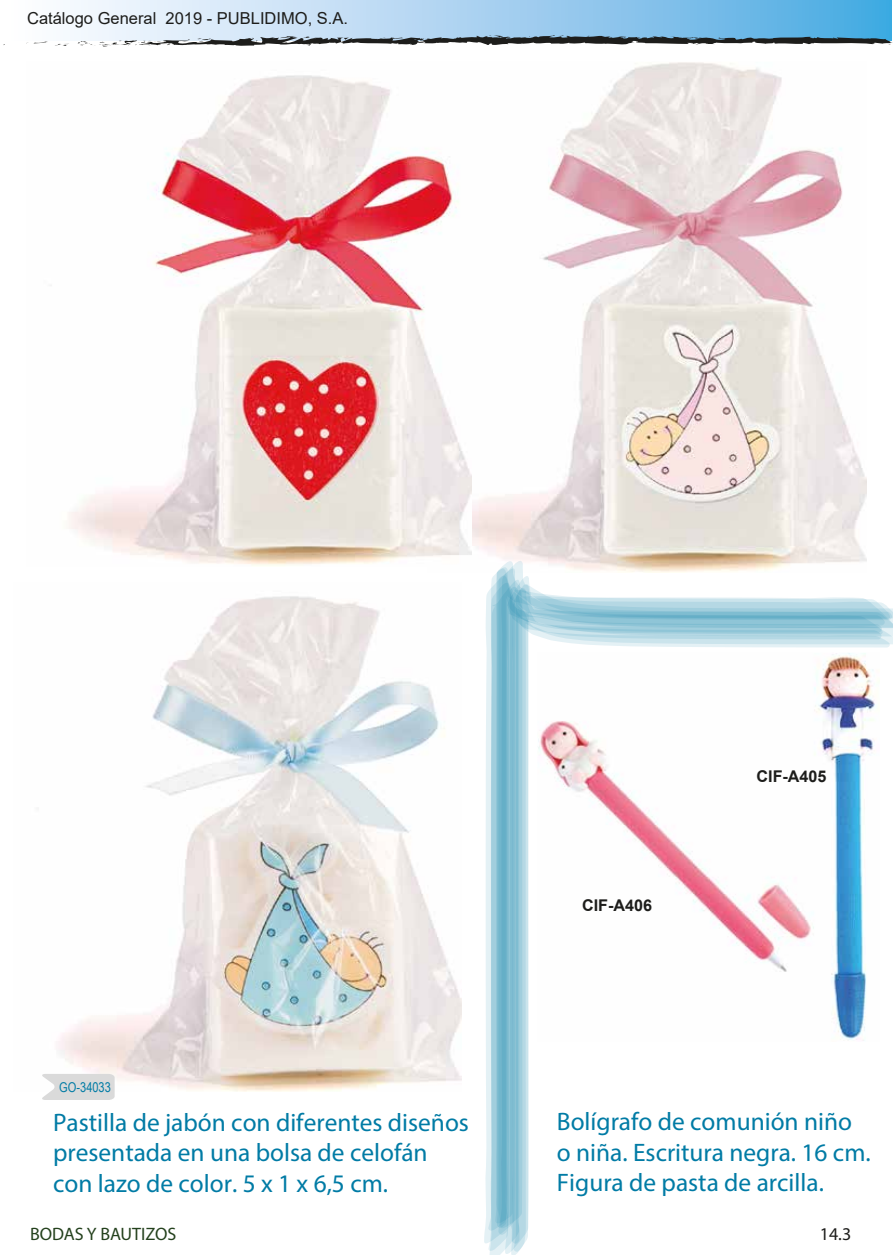
<style>
.page{position:relative;width:893px;height:1255px;background:#fff}
.page>*{position:absolute;margin:0;border:0;box-sizing:border-box;transform-origin:0 0}
.t1{font:25.35px/30.5px "Myriad Pro";color:#007ba5}
.t2{font:18px "Myriad Pro";color:#24411d}
.t3{font:18px "Myriad Pro";color:#1d1d1b}
.t4{font:16.5px "Arial";color:#1d1d1b}
.t5{font:700 16.2px "Arial";color:#1d1d1b}
.t6{font:13.5px "Arial Narrow";color:#007ba5}
</style>
<div class="page">
<div style="left:3px;top:0;width:889px;height:41px;background:linear-gradient(to right,#fff,#4daae2)"></div>
<svg style="left:26px;top:42px;width:43px;height:4px"></svg>
<svg style="left:77px;top:35px;width:816px;height:12px"></svg>
<img style="left:58px;top:596px;width:404px;height:494px">
<img style="left:471px;top:62px;width:395px;height:499px">
<img style="left:69px;top:75px;width:402px;height:491px">
<svg style="left:42px;top:1073px;width:73px;height:26px;background:#dedede"></svg>
<svg style="left:484px;top:568px;width:293px;height:675px"></svg>
<svg style="left:511px;top:602px;width:382px;height:652px"></svg>
<svg style="left:498px;top:575px;width:383px;height:659px"></svg>
<p class="t4" style="left:27px;top:7px;width:322px">Catálogo General 2019 - PUBLIDIMO, S.A.</p>
<p class="t6" style="left:59px;top:1077px;width:53px">GO-34033</p>
<p class="t1" style="left:53px;top:1106px;width:417px">Pastilla de jabón con diferentes diseños presentada en una bolsa de celofán con lazo de color. 5 x 1 x 6,5 cm.</p>
<p class="t5" style="left:582px;top:894px;width:72px">CIF-A406</p>
<p class="t5" style="left:756px;top:765px;width:72px">CIF-A405</p>
<p class="t1" style="left:557px;top:1106px;width:315px">Bolígrafo de comunión niño o niña. Escritura negra. 16 cm.<br>Figura de pasta de arcilla.</p>
<p class="t2" style="left:30px;top:1223px;width:148px">BODAS Y BAUTIZOS</p>
<p class="t3" style="left:820px;top:1223px;width:33px">14.3</p>
</div>
